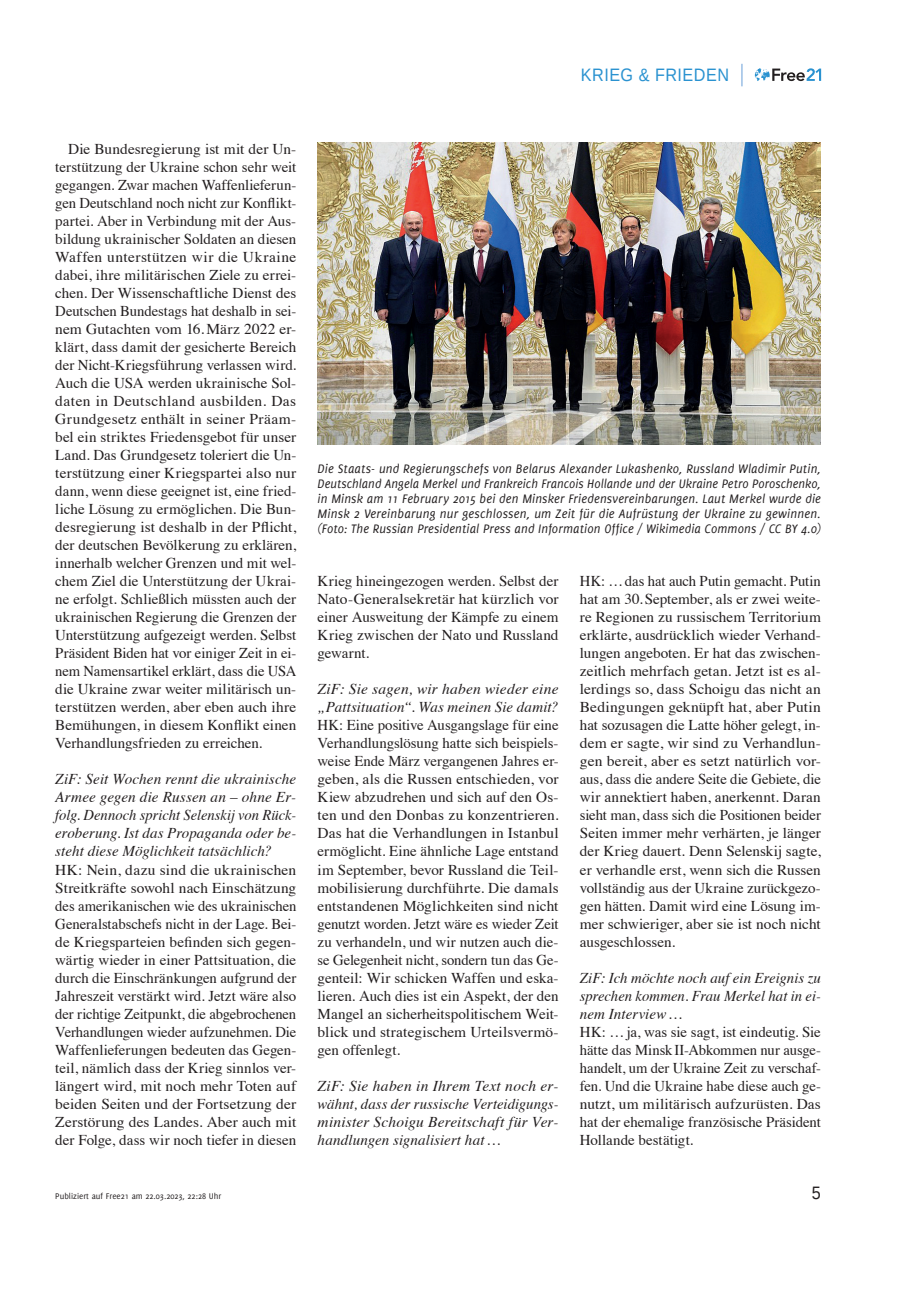
<style>
.page{position:relative;width:906px;height:1289px;background:#fff}
.page>*{position:absolute;margin:0;border:0;box-sizing:border-box;transform-origin:0 0}
.t1{font:18px "Liberation Sans";letter-spacing:.03em;color:#2a92d0;scale:.9 1}
.t2{font:18px "Liberation Sans";color:#231f20;scale:.9 1}
.t3{font:15px/18px "Times";color:#231f20;text-align:justify}
.t4{font:italic 15px/18px "Times";letter-spacing:.005em;color:#231f20;text-align:justify}
.t5{font:italic 13.5px/15px "Delicious";letter-spacing:.01em;color:#231f20;text-align:justify}
.t6{font:9px "Delicious";color:#231f20}
</style>
<div class="page">
<svg style="left:755px;top:68px;width:66px;height:13px"></svg>
<svg style="left:741px;top:64px;width:1px;height:22px"></svg>
<img style="left:317px;top:142px;width:504px;height:302px">
<p class="t1" style="left:581px;top:63px;width:166px">KRIEG &amp; FRIEDEN</p>
<p class="t3" style="left:55px;top:139px;width:242px;text-indent:13px">Die Bundesregierung ist mit der Un&shy;terstützung der Ukraine schon sehr weit gegangen. Zwar machen Waffenlieferun&shy;gen Deutschland noch nicht zur Konflikt&shy;partei. Aber in Verbindung mit der Aus&shy;bildung ukrainischer Soldaten an diesen Waffen unterstützen wir die Ukraine dabei, ihre militärischen Ziele zu errei&shy;chen. Der Wissenschaftliche Dienst des Deutschen Bundestags hat deshalb in sei&shy;nem Gutachten vom 16.März 2022 er&shy;klärt, dass damit der gesicherte Bereich der Nicht-Kriegsführung verlassen wird.<br>Auch die USA werden ukrainische Sol&shy;daten in Deutschland ausbilden. Das Grundgesetz enthält in seiner Präam&shy;bel ein striktes Friedensgebot für unser Land. Das Grundgesetz toleriert die Un&shy;terstützung einer Kriegspartei also nur dann, wenn diese geeignet ist, eine fried&shy;liche Lösung zu ermöglichen. Die Bun&shy;desregierung ist deshalb in der Pflicht, der deutschen Bevölkerung zu erklären, innerhalb welcher Grenzen und mit wel&shy;chem Ziel die Unterstützung der Ukrai&shy;ne erfolgt. Schließlich müssten auch der ukrainischen Regierung die Grenzen der Unterstützung aufgezeigt werden. Selbst Präsident Biden hat vor einiger Zeit in ei&shy;nem Namensartikel erklärt, dass die USA die Ukraine zwar weiter militärisch un&shy;terstützen werden, aber eben auch ihre Bemühungen, in diesem Konflikt einen Verhandlungsfrieden zu erreichen.</p>
<p class="t4" style="left:55px;top:769px;width:242px">ZiF: Seit Wochen rennt die ukrainische Armee gegen die Russen an – ohne Er&shy;folg. Dennoch spricht Selenskij von Rück&shy;eroberung. Ist das Propaganda oder be&shy;steht diese Möglichkeit tatsächlich?</p>
<p class="t3" style="left:55px;top:859px;width:242px">HK: Nein, dazu sind die ukrainischen Streitkräfte sowohl nach Einschätzung des amerikanischen wie des ukrainischen Generalstabschefs nicht in der Lage. Bei&shy;de Kriegsparteien befinden sich gegen&shy;wärtig wieder in einer Pattsituation, die durch die Einschränkungen aufgrund der Jahreszeit verstärkt wird. Jetzt wäre also der richtige Zeitpunkt, die abgebrochenen Verhandlungen wieder aufzunehmen. Die Waffenlieferungen bedeuten das Gegen&shy;teil, nämlich dass der Krieg sinnlos ver&shy;längert wird, mit noch mehr Toten auf beiden Seiten und der Fortsetzung der Zerstörung des Landes. Aber auch mit der Folge, dass wir noch tiefer in diesen</p>
<p class="t5" style="left:317px;top:461px;width:505px">Die Staats- und Regierungschefs von Belarus Alexander Lukashenko, Russland Wladimir Putin, Deutschland Angela Merkel und Frankreich Francois Hollande und der Ukraine Petro Poroschenko, in Minsk am 11 February 2015 bei den Minsker Friedensvereinbarungen. Laut Merkel wurde die Minsk 2 Vereinbarung nur geschlossen, um Zeit für die Aufrüstung der Ukraine zu gewinnen. (Foto: The Russian Presidential Press and Information Office / Wikimedia Commons / CC BY 4.0)</p>
<p class="t3" style="left:317px;top:571px;width:242px">Krieg hineingezogen werden. Selbst der Nato-Generalsekretär hat kürzlich vor einer Ausweitung der Kämpfe zu einem Krieg zwischen der Nato und Russland gewarnt.</p>
<p class="t4" style="left:317px;top:679px;width:242px">ZiF: Sie sagen, wir haben wieder eine „Pattsituation“. Was meinen Sie damit?</p>
<p class="t3" style="left:317px;top:715px;width:242px">HK: Eine positive Ausgangslage für eine Verhandlungslösung hatte sich beispiels&shy;weise Ende März vergangenen Jahres er&shy;geben, als die Russen entschieden, vor Kiew abzudrehen und sich auf den Os&shy;ten und den Donbas zu konzentrieren.<br>Das hat die Verhandlungen in Istanbul ermöglicht. Eine ähnliche Lage entstand im September, bevor Russland die Teil&shy;mobilisierung durchführte. Die damals entstandenen Möglichkeiten sind nicht genutzt worden. Jetzt wäre es wieder Zeit zu verhandeln, und wir nutzen auch die&shy;se Gelegenheit nicht, sondern tun das Ge&shy;genteil: Wir schicken Waffen und eska&shy;lieren. Auch dies ist ein Aspekt, der den Mangel an sicherheitspolitischem Weit&shy;blick und strategischem Urteilsvermö&shy;gen offenlegt.</p>
<p class="t4" style="left:317px;top:1075px;width:242px">ZiF: Sie haben in Ihrem Text noch er&shy;wähnt, dass der russische Verteidigungs&shy;minister Schoigu Bereitschaft für Ver&shy;handlungen signalisiert hat…</p>
<p class="t3" style="left:580px;top:571px;width:242px">HK: …das hat auch Putin gemacht. Putin hat am 30.September, als er zwei weite&shy;re Regionen zu russischem Territorium erklärte, ausdrücklich wieder Verhand&shy;lungen angeboten. Er hat das zwischen&shy;zeitlich mehrfach getan. Jetzt ist es al&shy;lerdings so, dass Schoigu das nicht an Bedingungen geknüpft hat, aber Putin hat sozusagen die Latte höher gelegt, in&shy;dem er sagte, wir sind zu Verhandlun&shy;gen bereit, aber es setzt natürlich vor&shy;aus, dass die andere Seite die Gebiete, die wir annektiert haben, anerkennt. Daran sieht man, dass sich die Positionen beider Seiten immer mehr verhärten, je länger der Krieg dauert. Denn Selenskij sagte, er verhandle erst, wenn sich die Russen vollständig aus der Ukraine zurückgezo&shy;gen hätten. Damit wird eine Lösung im&shy;mer schwieriger, aber sie ist noch nicht ausgeschlossen.</p>
<p class="t4" style="left:580px;top:967px;width:242px">ZiF: Ich möchte noch auf ein Ereignis zu sprechen kommen. Frau Merkel hat in ei&shy;nem Interview…</p>
<p class="t3" style="left:580px;top:1021px;width:242px">HK: …ja, was sie sagt, ist eindeutig. Sie hätte das MinskII-Abkommen nur ausge&shy;handelt, um der Ukraine Zeit zu verschaf&shy;fen. Und die Ukraine habe diese auch ge&shy;nutzt, um militärisch aufzurüsten. Das hat der ehemalige französische Präsident Hollande bestätigt.</p>
<p class="t6" style="left:55px;top:1190px;width:168px">Publiziert auf Free21 am 22.03.2023, 22:28 Uhr</p>
<p class="t2" style="left:812px;top:1181px;width:12px">5</p>
</div>
